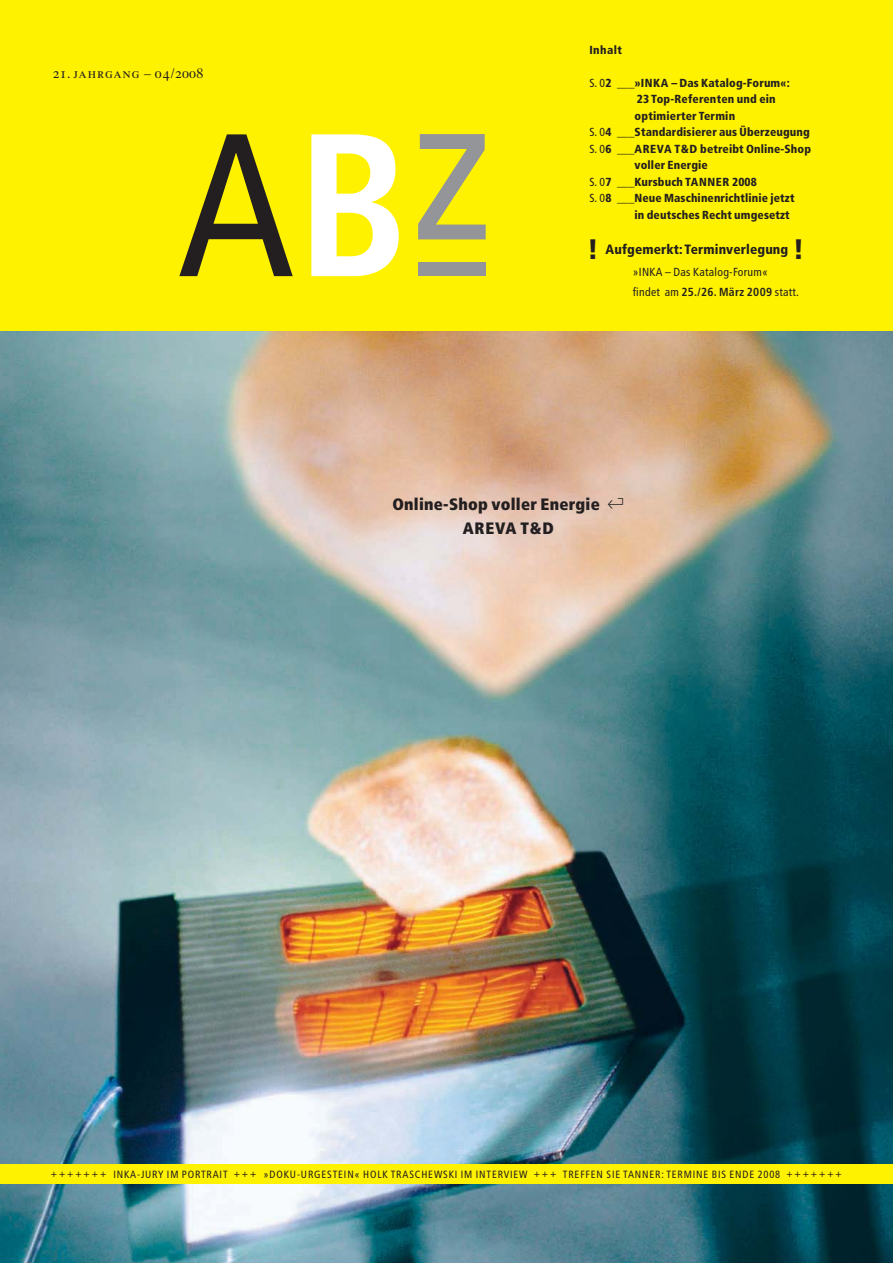
<style>
.page{position:relative;width:893px;height:1263px;background:#fff}
.page>*{position:absolute;margin:0;border:0;box-sizing:border-box;transform-origin:0 0}
.t1{font:condensed 203.1px "Frutiger";color:#231f20}
.t2{font:900 condensed 28.2px "Frutiger";color:#231f20}
.t3{font:900 condensed 16.5px/24px "Frutiger";letter-spacing:.015em;color:#231f20;text-align:center}
.t4{font:13.8px "Times Ten Roman SC";letter-spacing:.07em;color:#231f20}
.t5{font:900 condensed 13.5px "Frutiger";letter-spacing:.01em;color:#231f20}
.t6{font:900 condensed 11.7px "Frutiger";letter-spacing:.01em;color:#231f20}
.t7{font:condensed 11.7px/19.5px "Frutiger";letter-spacing:.025em;color:#231f20}
.t8{font:condensed 10.5px "Frutiger";letter-spacing:.08em;color:#231f20}
.s1{font-weight:700;color:#fff}
.s2{font-weight:400}
.s3{font-weight:700}
.s4{font-family:"Pfeil Bittner";font-weight:400;font-stretch:normal}
</style>
<div class="page">
<div style="left:0;top:0;width:893px;height:332px;background:#fff200"></div>
<img style="left:0;top:332px;width:893px;height:931px">
<div style="left:0;top:1164px;width:893px;height:20px;background:#fff200"></div>
<div style="left:418px;top:262px;width:67px;height:14px;background:#939598"></div>
<p class="t4" style="left:53px;top:68px;width:152px">21. jahrgang – 04/2008</p>
<h1 class="t1" style="left:178px;top:124px;width:316px">A<span class="s1">B</span><sup>z</sup></h1>
<p class="t6" style="left:589px;top:45px;width:34px">Inhalt</p>
<p class="t6" style="left:589px;top:78px;width:202px"><span class="s2">S. 0</span>2 ___»INKA – Das Katalog-Forum«:</p>
<p class="t6" style="left:637px;top:94px;width:140px">23 Top-Referenten und ein</p>
<p class="t6" style="left:635px;top:111px;width:102px">optimierter Termin</p>
<p class="t6" style="left:589px;top:127px;width:222px"><span class="s2">S. 0</span>4 ___Standardisierer aus Überzeugung</p>
<p class="t6" style="left:589px;top:144px;width:223px"><span class="s2">S. 0</span>6 ___AREVA T&amp;D betreibt Online-Shop</p>
<p class="t6" style="left:635px;top:160px;width:75px">voller Energie</p>
<p class="t6" style="left:589px;top:177px;width:169px"><span class="s2">S. 0</span>7 ___Kursbuch TANNER 2008</p>
<p class="t6" style="left:589px;top:193px;width:207px"><span class="s2">S. 0</span>8 ___Neue Maschinenrichtlinie jetzt</p>
<p class="t6" style="left:635px;top:210px;width:157px">in deutsches Recht umgesetzt</p>
<h2 class="t2" style="left:587px;top:238px;width:12px">!</h2>
<h2 class="t2" style="left:793px;top:238px;width:12px">!</h2>
<p class="t7" style="left:633px;top:263px;width:168px">»INKA – Das Katalog-Forum«<br>findet am <span class="s3">25./26. März 2009</span> statt.</p>
<p class="t5" style="left:605px;top:244px;width:184px">Aufgemerkt: Terminverlegung</p>
<h3 class="t3" style="left:392px;top:494px;width:233px">Online-Shop voller Energie <span class="s4">C<br></span>AREVA T&amp;D</h3>
<p class="t8" style="left:51px;top:1170px;width:792px">+++++++ INKA-JURY IM PORTRAIT +++ »DOKU-URGESTEIN« HOLK TRASCHEWSKI IM INTERVIEW +++ TREFFEN SIE TANNER: TERMINE BIS ENDE 2008 +++++++</p>
</div>
